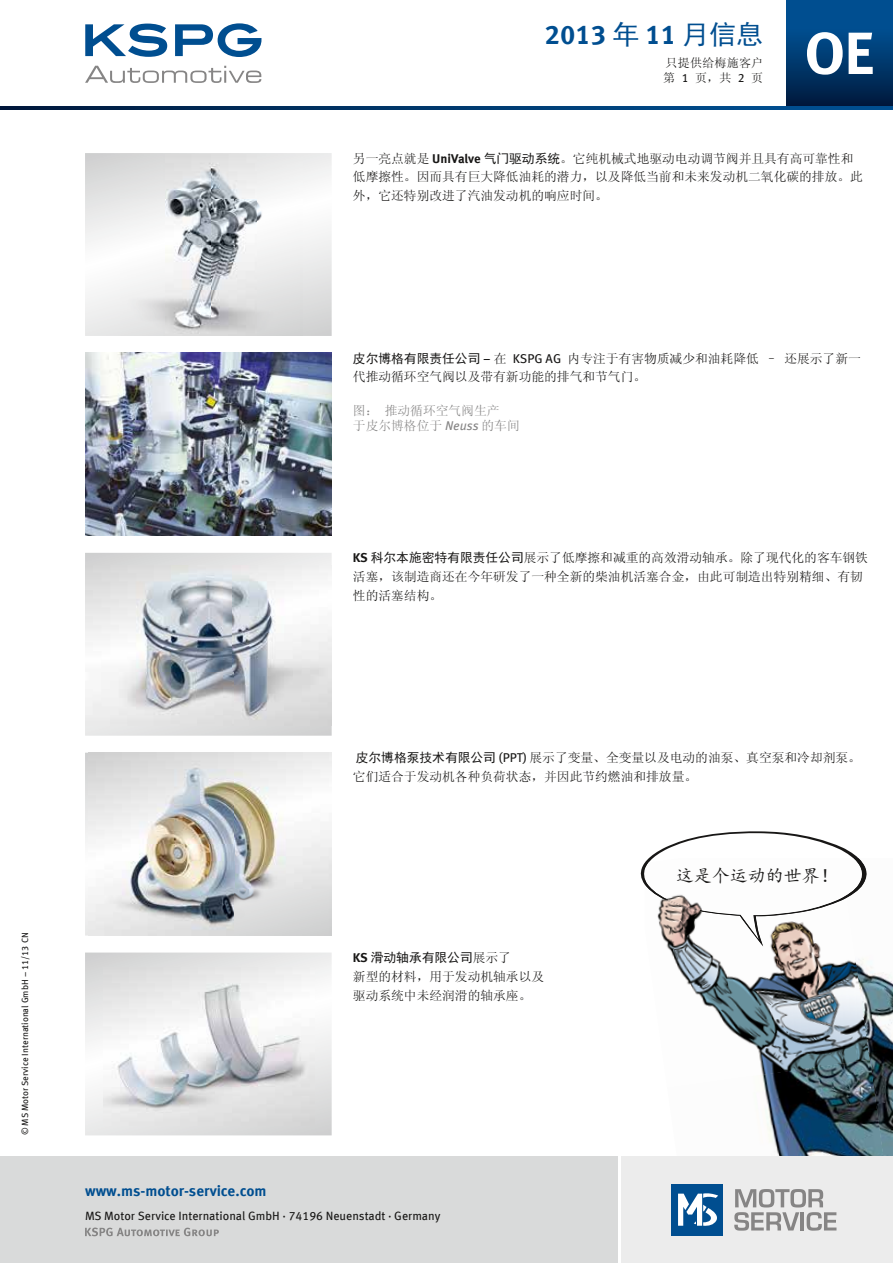
<style>
.page{position:relative;width:893px;height:1263px;background:#fff}
.page>*{position:absolute;margin:0;border:0;box-sizing:border-box;transform-origin:0 0}
.t1{font:700 27px "Meta OFC";color:#004e90}
.t2{font:18px "Kai Ti";color:#181716}
.t3{font:700 15px "Meta OFC";color:#004e90}
.t4{font:12.75px/18.8px "Sim Sun";color:#181716}
.t5{font:12.75px/15px "Sim Sun";color:#868585}
.t6{font:12.75px "Sim Hei";color:#181716}
.t7{font:12px "Meta OFC";color:#181716}
.t8{font:12px/15px "Sim Sun";letter-spacing:.02em;color:#181716}
.t9{font:9px "Meta OFC";color:#181716}
.s1{font-family:"Sim Hei";font-weight:400}
.s2{font-family:"Meta OFC"}
.s3{font-family:"Meta OFC";font-weight:700}
.s4{font-family:"Sim Hei"}
.s5{font-family:"Meta OFC";font-style:italic}
.s6{font-family:"Sim Sun"}
</style>
<div class="page">
<svg style="left:85px;top:153px;width:247px;height:183px"></svg>
<img style="left:120px;top:155px;width:183px;height:181px">
<svg style="left:85px;top:553px;width:247px;height:183px;background:#dedede"></svg>
<img style="left:85px;top:565px;width:247px;height:161px">
<img style="left:88px;top:753px;width:244px;height:182px">
<svg style="left:85px;top:952px;width:247px;height:183px"></svg>
<img style="left:103px;top:967px;width:212px;height:158px">
<img style="left:85px;top:353px;width:247px;height:183px">
<svg style="left:640px;top:831px;width:218px;height:54px"></svg>
<img style="left:667px;top:946px;width:180px;height:113px">
<img style="left:847px;top:958px;width:46px;height:101px">
<img style="left:667px;top:1059px;width:226px;height:98px">
<img style="left:663px;top:867px;width:204px;height:79px">
<img style="left:645px;top:858px;width:220px;height:81px">
<svg style="left:787px;top:0;width:106px;height:106px;background:#003a70"></svg>
<svg style="left:807px;top:32px;width:66px;height:43px"></svg>
<svg style="left:85px;top:66px;width:176px;height:17px"></svg>
<svg style="left:85px;top:23px;width:176px;height:34px"></svg>
<hr style="left:787px;top:106px;width:106px;height:4px;background:#004e90">
<svg style="left:0;top:106px;width:787px;height:4px;background:#003466"></svg>
<div style="left:621px;top:1157px;width:272px;height:106px;background:#ececec"></div>
<div style="left:0;top:1157px;width:617px;height:106px;background:#d9dada"></div>
<div style="left:672px;top:1184px;width:51px;height:51px;background:#004e90"></div>
<svg style="left:678px;top:1193px;width:40px;height:33px"></svg>
<svg style="left:734px;top:1189px;width:102px;height:42px"></svg>
<svg style="left:85px;top:1227px;width:134px;height:9px"></svg>
<h1 class="t1" style="left:545px;top:17px;width:220px">2013 <span class="s1">年</span> 11 <span class="s1">月信息</span></h1>
<p class="t8" style="left:663px;top:56px;width:102px">只提供给梅施客户第 <span class="s2">1</span> 页，共 <span class="s2">2</span> 页</p>
<p class="t4" style="left:353px;top:149px;width:512px">另一亮点就是 <span class="s3">UniValve</span> <span class="s4">气门驱动系统</span>。它纯机械式地驱动电动调节阀并且具有高可靠性和低摩擦性。因而具有巨大降低油耗的潜力，以及降低当前和未来发动机二氧化碳的排放。此外，它还特别改进了汽油发动机的响应时间。</p>
<p class="t4" style="left:353px;top:349px;width:509px"><span class="s4">皮尔博格有限责任公司</span> <span class="s2">–</span> 在 <span class="s2">KSPG AG</span> 内专注于有害物质减少和油耗降低 – 还展示了新一代推动循环空气阀以及带有新功能的排气和节气门。</p>
<p class="t5" style="left:353px;top:403px;width:168px">图： 推动循环空气阀生产<br>于皮尔博格位于 <span class="s5">Neuss</span> 的车间</p>
<p class="t4" style="left:353px;top:548px;width:517px"><span class="s3">KS</span> <span class="s4">科尔本施密特有限责任公司</span>展示了低摩擦和减重的高效滑动轴承。除了现代化的客车钢铁活塞，该制造商还在今年研发了一种全新的柴油机活塞合金，由此可制造出特别精细、有韧性的活塞结构。</p>
<p class="t9" style="left:19px;top:1135px;width:204px;rotate:-90deg">© MS Motor Service International GmbH – 11/13 CN</p>
<p class="t4" style="left:353px;top:748px;width:510px"><span class="s4">皮尔博格泵技术有限公司</span> <span class="s2">(PPT)</span> 展示了变量、全变量以及电动的油泵、真空泵和冷却剂泵。它们适合于发动机各种负荷状态，并因此节约燃油和排放量。</p>
<p class="t6" style="left:353px;top:951px;width:160px"><span class="s3">KS</span> 滑动轴承有限公司<span class="s6">展示了</span></p>
<p class="t4" style="left:353px;top:967px;width:193px">新型的材料，用于发动机轴承以及驱动系统中未经润滑的轴承座。</p>
<p class="t3" style="left:85px;top:1181px;width:183px">www.ms-motor-service.com</p>
<p class="t7" style="left:85px;top:1208px;width:357px">MS Motor Service International GmbH · 74196 Neuenstadt · Germany</p>
<h2 class="t2" style="left:676px;top:867px;width:163px">这是个运动的世界！</h2>
</div>
